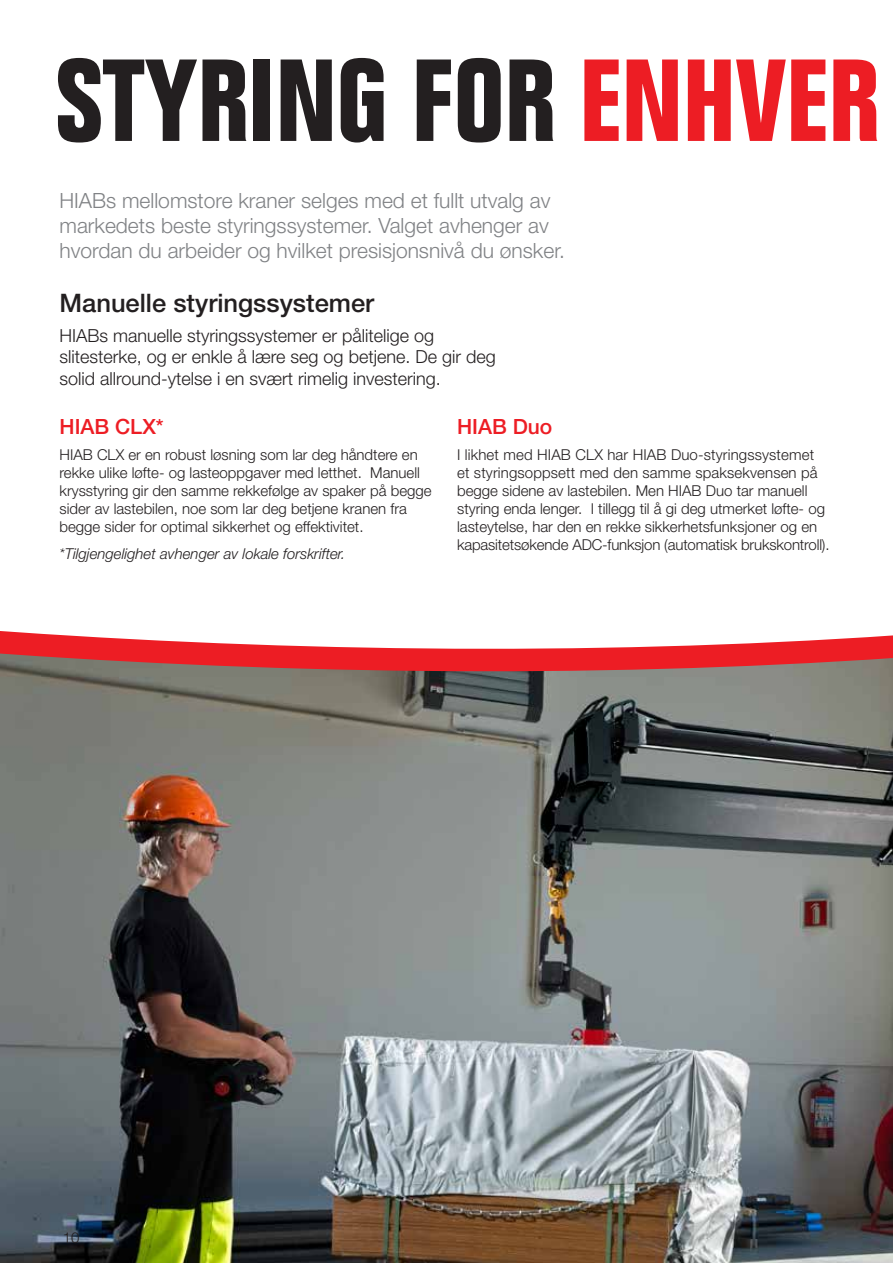
<style>
.page{position:relative;width:893px;height:1263px;background:#fff}
.page>*{position:absolute;margin:0;border:0;box-sizing:border-box;transform-origin:0 0}
.t1{font:700 condensed 114px "Folio Std";color:#231f20}
.t2{font:500 25.5px "Helvetica Neue LT Std";color:#231f20}
.t3{font:300 21px/25.2px "Helvetica Neue LT Pro";color:#808285}
.t4{font:500 21px "Helvetica Neue LT Std";color:#ed1d24}
.t5{font:300 18px/21.6px "Helvetica Neue LT Pro";color:#231f20}
.t6{font:300 15px/18px "Helvetica Neue LT Std";color:#231f20}
.t7{font:italic 300 15px "Helvetica Neue LT Std";color:#231f20}
.s1{color:#ed1d24}
</style>
<div class="page">
<img style="left:0;top:687px;width:893px;height:576px">
<svg style="left:0;top:631px;width:893px;height:56px"></svg>
<h1 class="t1" style="left:56px;top:38px;width:824px">STYRING FOR <span class="s1">ENHVER</span></h1>
<h3 class="t3" style="left:60px;top:187px;width:507px">HIABs mellomstore kraner selges med et fullt utvalg av markedets beste styringssystemer. Valget avhenger av hvordan du arbeider og hvilket presisjonsnivå du ønsker.</h3>
<h2 class="t2" style="left:60px;top:287px;width:316px">Manuelle styringssystemer</h2>
<p class="t5" style="left:60px;top:324px;width:438px">HIABs manuelle styringssystemer er pålitelige og slitesterke, og er enkle å lære seg og betjene. De gir deg solid allround-ytelse i en svært rimelig investering.</p>
<h3 class="t4" style="left:60px;top:414px;width:106px">HIAB CLX*</h3>
<p class="t6" style="left:60px;top:446px;width:374px">HIAB CLX er en robust løsning som lar deg håndtere en rekke ulike løfte- og lasteoppgaver med letthet. Manuell krysstyring gir den samme rekkefølge av spaker på begge sider av lastebilen, noe som lar deg betjene kranen fra begge sider for optimal sikkerhet og effektivitet.</p>
<p class="t7" style="left:60px;top:545px;width:287px">*Tilgjengelighet avhenger av lokale forskrifter.</p>
<h3 class="t4" style="left:457px;top:414px;width:97px">HIAB Duo</h3>
<p class="t6" style="left:457px;top:446px;width:374px">I likhet med HIAB CLX har HIAB Duo-styringssystemet et styringsoppsett med den samme spaksekvensen på begge sidene av lastebilen. Men HIAB Duo tar manuell styring enda lenger. I tillegg til å gi deg utmerket løfte- og lasteytelse, har den en rekke sikkerhetsfunksjoner og en kapasitetsøkende ADC-funksjon (automatisk brukskontroll).</p>
<p class="t6" style="left:63px;top:1228px;width:18px">10</p>
</div>
